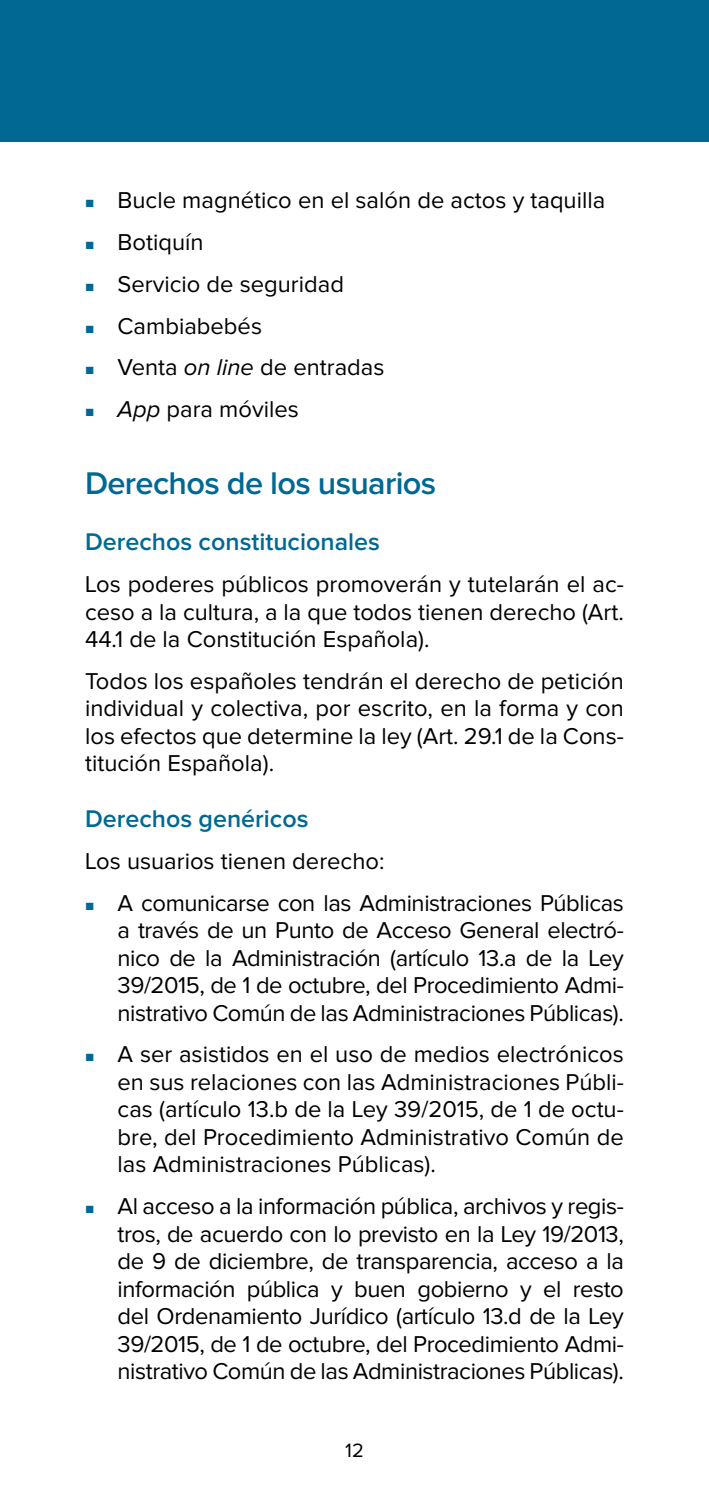
<style>
.page{position:relative;width:709px;height:1489px;background:#fff}
.page>*{position:absolute;margin:0;border:0;box-sizing:border-box;transform-origin:0 0}
.t1{font:600 32.5px "Proxima Nova";letter-spacing:-.02em;color:#006892}
.t2{font:600 25px "Proxima Nova";color:#006892}
.t3{font:23.75px/27.5px "Proxima Nova";color:#000;text-align:justify}
.t4{font:20px "Proxima Nova";color:#000}
.s1{color:#006892}
.s2{font-style:italic}
</style>
<div class="page">
<div style="left:0;top:0;width:709px;height:142px;background:#006892"></div>
<p class="t3" style="left:85px;top:188px;width:521px"><span class="s1">■</span> Bucle magnético en el salón de actos y taquilla</p>
<p class="t3" style="left:85px;top:229px;width:120px"><span class="s1">■</span> Botiquín</p>
<p class="t3" style="left:85px;top:271px;width:260px"><span class="s1">■</span> Servicio de seguridad</p>
<p class="t3" style="left:85px;top:313px;width:178px"><span class="s1">■</span> Cambiabebés</p>
<p class="t3" style="left:85px;top:354px;width:301px"><span class="s1">■</span> Venta <span class="s2">on line</span> de entradas</p>
<p class="t3" style="left:85px;top:396px;width:215px"><span class="s1">■</span> <span class="s2">App</span> para móviles</p>
<h1 class="t1" style="left:85px;top:469px;width:352px">Derechos de los usuarios</h1>
<p class="t2" style="left:85px;top:530px;width:296px">Derechos constitucionales</p>
<p class="t3" style="left:85px;top:571px;width:540px">Los poderes públicos promoverán y tutelarán el ac&shy;ceso a la cultura, a la que todos tienen derecho (Art.<br>44.1 de la Constitución Española).</p>
<p class="t3" style="left:85px;top:668px;width:540px">Todos los españoles tendrán el derecho de petición individual y colectiva, por escrito, en la forma y con los efectos que determine la ley (Art. 29.1 de la Cons&shy;titución Española).</p>
<p class="t2" style="left:85px;top:807px;width:225px">Derechos genéricos</p>
<p class="t3" style="left:85px;top:848px;width:301px">Los usuarios tienen derecho:</p>
<p class="t3" style="left:118px;top:889px;width:508px;text-indent:-32px"><span class="s1">■</span> A comunicarse con las Administraciones Públicas a través de un Punto de Acceso General electró&shy;nico de la Administración (artículo 13.a de la Ley 39/2015, de 1 de octubre, del Procedimiento Admi&shy;nistrativo Común de las Administraciones Públicas).</p>
<p class="t3" style="left:118px;top:1041px;width:508px;text-indent:-32px"><span class="s1">■</span> A ser asistidos en el uso de medios electrónicos en sus relaciones con las Administraciones Públi&shy;cas (artículo 13.b de la Ley 39/2015, de 1 de octu&shy;bre, del Procedimiento Administrativo Común de las Administraciones Públicas).</p>
<p class="t3" style="left:118px;top:1193px;width:508px;text-indent:-32px"><span class="s1">■</span> Al acceso a la información pública, archivos y regis&shy;tros, de acuerdo con lo previsto en la Ley 19/2013, de 9 de diciembre, de transparencia, acceso a la información pública y buen gobierno y el resto del Ordenamiento Jurídico (artículo 13.d de la Ley 39/2015, de 1 de octubre, del Procedimiento Admi&shy;nistrativo Común de las Administraciones Públicas).</p>
<p class="t4" style="left:345px;top:1440px;width:20px">12</p>
</div>
